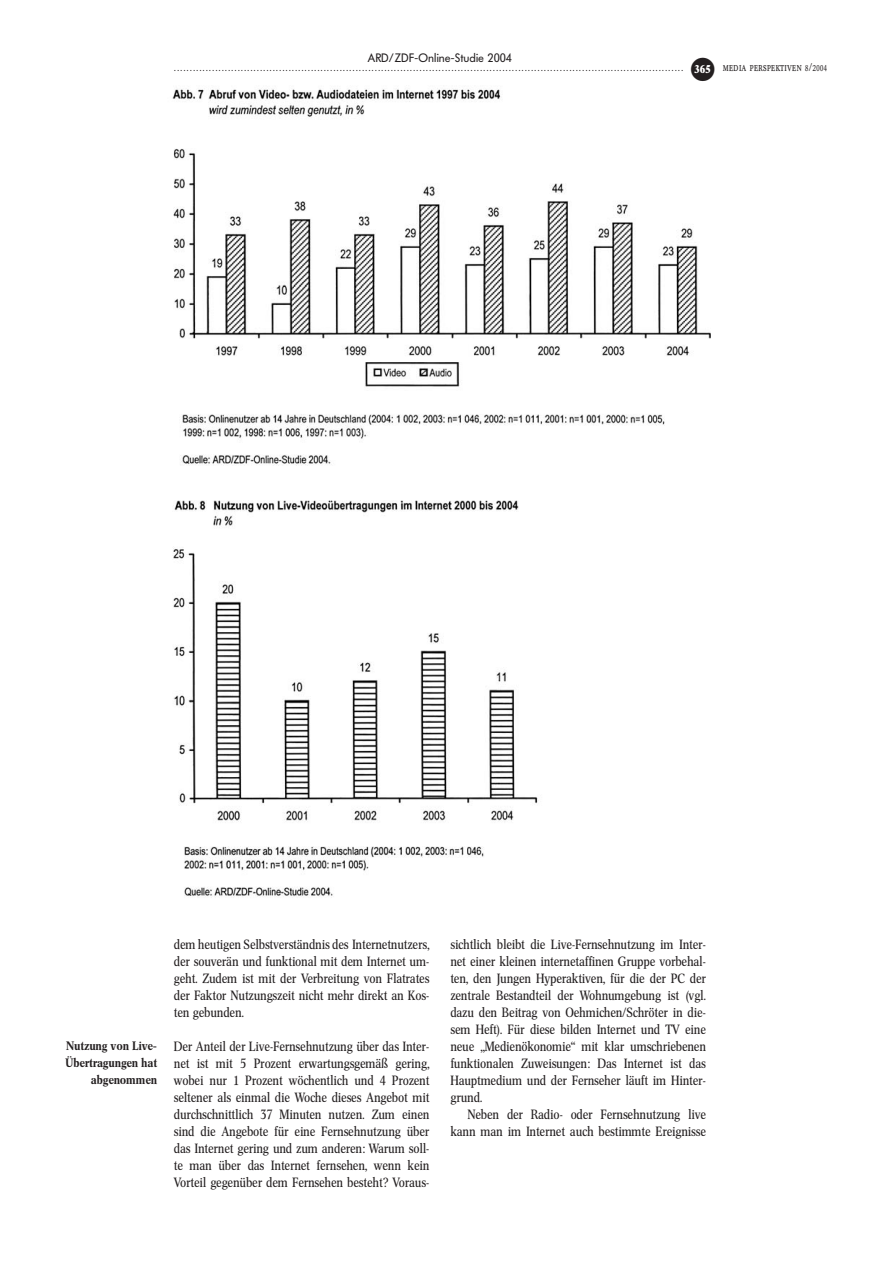
<style>
.page{position:relative;width:893px;height:1263px;background:#fff}
.page>*{position:absolute;margin:0;border:0;box-sizing:border-box;transform-origin:0 0}
.t1{font:33.45px "Spe Num Mat";color:#231f20}
.t2{font:13.35px/17px "Cnn Reg";letter-spacing:.01em;color:#231f20;text-align:justify}
.t3{font:12.15px/17px "Cnn Med";letter-spacing:.01em;color:#231f20;text-align:right}
.t4{font:12.15px "Fut Boo Reg";letter-spacing:.03em;color:#231f20}
.t5{font:11.25px "Con Cap Reg";letter-spacing:.045em;color:#231f20;scale:.73 1}
.t6{font:10.5px "Cnn Reg";color:#231f20}
.s1{font-family:"Tim Xtr Bol";color:#fff}
.s2{font-family:"Con Reg";font-size:8.55px}
</style>
<div class="page">
<img style="left:172px;top:88px;width:539px;height:378px">
<img style="left:173px;top:500px;width:365px;height:398px">
<p class="t4" style="left:368px;top:53px;width:145px">ARD/ZDF-Online-Studie 2004</p>
<p class="t6" style="left:174px;top:63px;width:510px">................................................................................................................................................................</p>
<h1 class="t1" style="left:691px;top:49px;width:24px">x</h1>
<p class="t5" style="left:694px;top:61px;width:183px"><span class="s1">365</span> media perspektiven <span class="s2">8</span>/<span class="s2">2004</span></p>
<p class="t3" style="left:66px;top:1039px;width:93px">Nutzung von Live-<br>Übertragungen hat abgenommen</p>
<p class="t2" style="left:174px;top:938px;width:257px">dem heutigen Selbstverständnis des Internetnutzers, der souverän und funktional mit dem Internet um&shy;geht. Zudem ist mit der Verbreitung von Flatrates der Faktor Nutzungszeit nicht mehr direkt an Kos&shy;ten gebunden.</p>
<p class="t2" style="left:174px;top:1040px;width:257px">Der Anteil der Live-Fernsehnutzung über das Inter&shy;net ist mit 5 Prozent erwartungsgemäß gering, wobei nur 1 Prozent wöchentlich und 4 Prozent seltener als einmal die Woche dieses Angebot mit durchschnittlich 37 Minuten nutzen. Zum einen sind die Angebote für eine Fernsehnutzung über das Internet gering und zum anderen: Warum soll&shy;te man über das Internet fernsehen, wenn kein Vorteil gegenüber dem Fernsehen besteht? Voraus-</p>
<p class="t2" style="left:451px;top:938px;width:257px">sichtlich bleibt die Live-Fernsehnutzung im Inter&shy;net einer kleinen internetaffinen Gruppe vorbehal&shy;ten, den Jungen Hyperaktiven, für die der PC der zentrale Bestandteil der Wohnumgebung ist (vgl. dazu den Beitrag von Oehmichen/Schröter in die&shy;sem Heft). Für diese bilden Internet und TV eine neue „Medienökonomie“ mit klar umschriebenen funktionalen Zuweisungen: Das Internet ist das Hauptmedium und der Fernseher läuft im Hinter&shy;grund.</p>
<p class="t2" style="left:451px;top:1108px;width:257px;text-align:right">Neben der Radio- oder Fernsehnutzung live kann man im Internet auch bestimmte Ereignisse</p>
</div>
